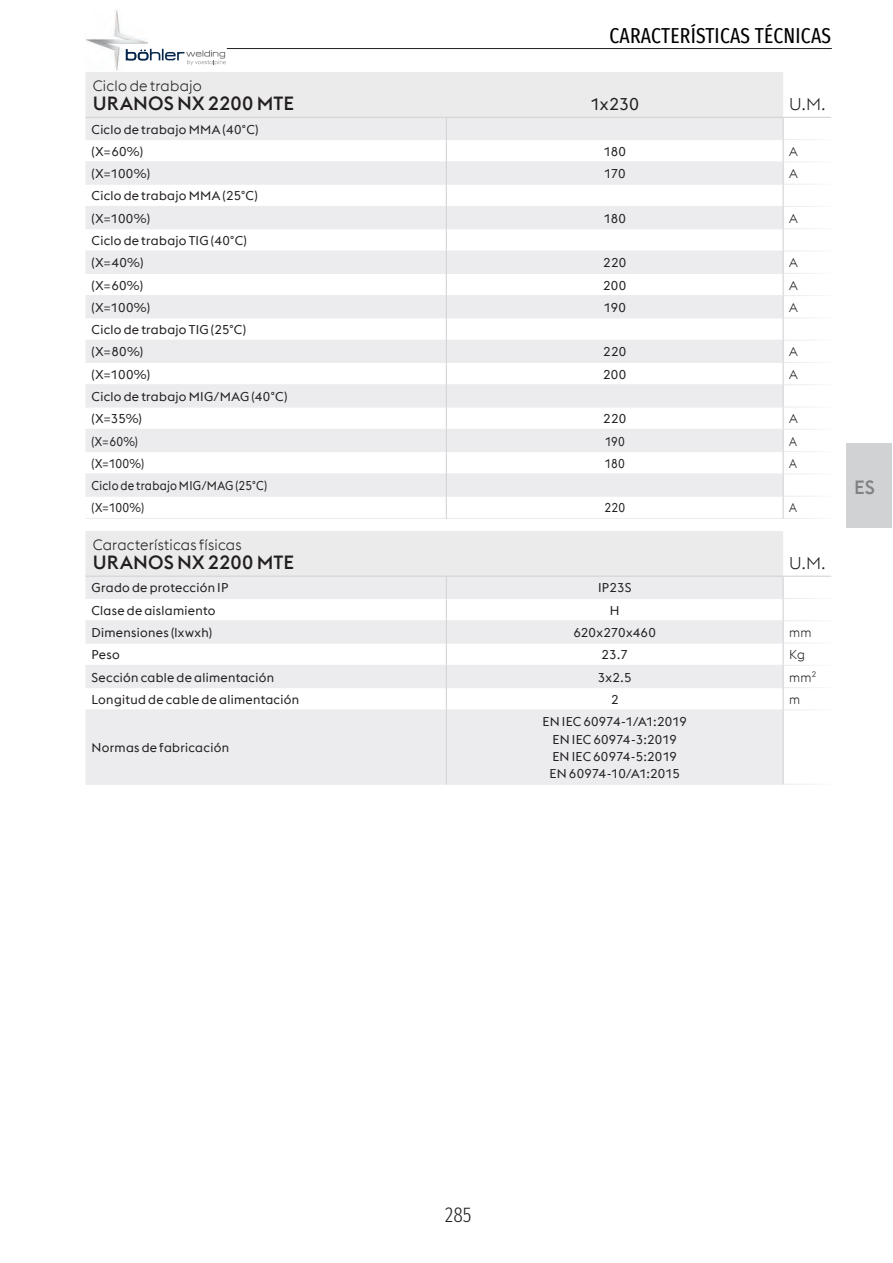
<style>
.page{position:relative;width:893px;height:1263px;background:#fff}
.page>*{position:absolute;margin:0;border:0;box-sizing:border-box;transform-origin:0 0}
.t1{font:extra-condensed 21.15px "Fira Sans";letter-spacing:.01em;color:#000001}
.t2{font:300 extra-condensed 21.15px "Fira Sans";color:#231f20}
.t3{font:500 19.05px "voestalpine";letter-spacing:.01em;color:#231f20}
.t4{font:500 19.05px "voestalpine";color:#808285}
.t5{font:300 16.95px "voestalpine";color:#231f20}
.t6{font:16.95px "voestalpine";color:#231f20}
.t7{font:300 14.85px "voestalpine";letter-spacing:.015em;color:#231f20}
.t8{font:12.75px/22.4px "voestalpine";letter-spacing:.025em;color:#231f20}
.t9{font:12.75px/17.4px "voestalpine";color:#231f20;text-align:center}
.t10{font:12.75px/22.4px "voestalpine";letter-spacing:.025em;color:#231f20;scale:.9 1}
.t11{font:300 12.75px "voestalpine";letter-spacing:.025em;color:#231f20}
.t12{font:300 12.75px "voestalpine";letter-spacing:.025em;color:#231f20;scale:.9 1}
</style>
<div class="page">
<hr style="left:227px;top:48px;width:605px;height:1px;background:#231f20">
<div style="left:846px;top:444px;width:45px;height:84px;background:#d1d2d4"></div>
<img style="left:86px;top:10px;width:61px;height:60px">
<svg style="left:126px;top:49px;width:100px;height:16px"></svg>
<hr style="left:784px;top:117px;width:47px;height:1px;background:#d1d2d4">
<hr style="left:782px;top:117px;width:2px;height:23px;background:#d1d2d4">
<hr style="left:782px;top:140px;width:2px;height:22px;background:#d1d2d4">
<hr style="left:782px;top:162px;width:2px;height:22px;background:#d1d2d4">
<hr style="left:782px;top:184px;width:2px;height:22px;background:#d1d2d4">
<hr style="left:782px;top:206px;width:2px;height:23px;background:#d1d2d4">
<hr style="left:782px;top:229px;width:2px;height:22px;background:#d1d2d4">
<hr style="left:782px;top:251px;width:2px;height:22px;background:#d1d2d4">
<hr style="left:782px;top:273px;width:2px;height:23px;background:#d1d2d4">
<hr style="left:782px;top:296px;width:2px;height:22px;background:#d1d2d4">
<hr style="left:782px;top:318px;width:2px;height:22px;background:#d1d2d4">
<hr style="left:782px;top:340px;width:2px;height:22px;background:#d1d2d4">
<hr style="left:782px;top:362px;width:2px;height:23px;background:#d1d2d4">
<hr style="left:782px;top:385px;width:2px;height:22px;background:#d1d2d4">
<hr style="left:782px;top:407px;width:2px;height:22px;background:#d1d2d4">
<hr style="left:782px;top:429px;width:2px;height:23px;background:#d1d2d4">
<hr style="left:782px;top:452px;width:2px;height:22px;background:#d1d2d4">
<hr style="left:782px;top:474px;width:2px;height:22px;background:#d1d2d4">
<svg style="left:85px;top:72px;width:698px;height:447px"></svg>
<hr style="left:782px;top:496px;width:2px;height:23px;background:#d1d2d4">
<div style="left:85px;top:710px;width:697px;height:74px;background:#ececee"></div>
<hr style="left:784px;top:576px;width:47px;height:1px;background:#d1d2d4">
<hr style="left:782px;top:576px;width:2px;height:22px;background:#d1d2d4">
<hr style="left:782px;top:598px;width:2px;height:23px;background:#d1d2d4">
<hr style="left:782px;top:621px;width:2px;height:22px;background:#d1d2d4">
<hr style="left:782px;top:643px;width:2px;height:22px;background:#d1d2d4">
<hr style="left:782px;top:665px;width:2px;height:23px;background:#d1d2d4">
<svg style="left:85px;top:531px;width:698px;height:179px"></svg>
<hr style="left:782px;top:688px;width:2px;height:22px;background:#d1d2d4">
<hr style="left:85px;top:709px;width:361px;height:1px;background:#ececee">
<hr style="left:85px;top:784px;width:361px;height:1px;background:#ececee">
<hr style="left:447px;top:709px;width:335px;height:1px;background:#ececee">
<hr style="left:447px;top:784px;width:335px;height:1px;background:#ececee">
<hr style="left:446px;top:710px;width:1px;height:75px;background:#d1d2d4">
<hr style="left:782px;top:710px;width:2px;height:75px;background:#d1d2d4">
<h1 class="t1" style="left:609px;top:23px;width:223px">CARACTERÍSTICAS TÉCNICAS</h1>
<p class="t7" style="left:93px;top:76px;width:111px">Ciclo de trabajo</p>
<h2 class="t3" style="left:93px;top:91px;width:203px">URANOS NX 2200 MTE</h2>
<h3 class="t6" style="left:590px;top:93px;width:50px">1x230</h3>
<h3 class="t5" style="left:789px;top:93px;width:38px">U.M.</h3>
<p class="t8" style="left:91px;top:118px;width:169px">Ciclo de trabajo MMA (40°C) (X=60%)</p>
<p class="t8" style="left:603px;top:140px;width:24px">180</p>
<p class="t11" style="left:789px;top:143px;width:10px">A</p>
<p class="t8" style="left:91px;top:162px;width:60px">(X=100%)</p>
<p class="t8" style="left:604px;top:162px;width:23px">170</p>
<p class="t11" style="left:789px;top:165px;width:10px">A</p>
<p class="t8" style="left:91px;top:185px;width:168px">Ciclo de trabajo MMA (25°C) (X=100%)</p>
<p class="t8" style="left:603px;top:207px;width:24px">180</p>
<p class="t11" style="left:789px;top:210px;width:10px">A</p>
<p class="t8" style="left:92px;top:229px;width:157px">Ciclo de trabajo TIG (40°C) (X=40%)</p>
<p class="t8" style="left:603px;top:251px;width:24px">220</p>
<p class="t11" style="left:789px;top:255px;width:10px">A</p>
<p class="t8" style="left:92px;top:274px;width:53px">(X=60%)</p>
<p class="t8" style="left:603px;top:274px;width:25px">200</p>
<p class="t11" style="left:789px;top:277px;width:10px">A</p>
<p class="t8" style="left:92px;top:296px;width:60px">(X=100%)</p>
<p class="t8" style="left:603px;top:296px;width:24px">190</p>
<p class="t11" style="left:789px;top:299px;width:10px">A</p>
<p class="t8" style="left:92px;top:318px;width:156px">Ciclo de trabajo TIG (25°C) (X=80%)</p>
<p class="t8" style="left:603px;top:341px;width:24px">220</p>
<p class="t11" style="left:789px;top:344px;width:10px">A</p>
<p class="t8" style="left:92px;top:363px;width:60px">(X=100%)</p>
<p class="t8" style="left:603px;top:363px;width:25px">200</p>
<p class="t11" style="left:789px;top:366px;width:10px">A</p>
<p class="t8" style="left:92px;top:385px;width:197px">Ciclo de trabajo MIG/MAG (40°C) (X=35%)</p>
<p class="t8" style="left:603px;top:407px;width:24px">220</p>
<p class="t11" style="left:789px;top:411px;width:10px">A</p>
<p class="t10" style="left:91px;top:430px;width:53px">(X=60%)</p>
<p class="t10" style="left:605px;top:430px;width:24px">190</p>
<p class="t12" style="left:789px;top:433px;width:10px">A</p>
<p class="t10" style="left:91px;top:452px;width:60px">(X=100%)</p>
<p class="t10" style="left:604px;top:452px;width:24px">180</p>
<p class="t12" style="left:789px;top:455px;width:10px">A</p>
<p class="t10" style="left:91px;top:474px;width:197px">Ciclo de trabajo MIG/MAG (25°C) (X=100%)</p>
<p class="t10" style="left:604px;top:497px;width:24px">220</p>
<p class="t12" style="left:789px;top:500px;width:10px">A</p>
<p class="t7" style="left:93px;top:535px;width:150px">Características físicas</p>
<h2 class="t3" style="left:93px;top:550px;width:203px">URANOS NX 2200 MTE</h2>
<h3 class="t5" style="left:789px;top:552px;width:38px">U.M.</h3>
<p class="t8" style="left:91px;top:577px;width:138px">Grado de protección IP</p>
<p class="t8" style="left:598px;top:577px;width:35px">IP23S</p>
<p class="t8" style="left:91px;top:599px;width:125px">Clase de aislamiento</p>
<p class="t8" style="left:610px;top:599px;width:11px">H</p>
<p class="t8" style="left:91px;top:621px;width:122px">Dimensiones (lxwxh)</p>
<p class="t8" style="left:574px;top:621px;width:84px">620x270x460</p>
<p class="t11" style="left:789px;top:624px;width:24px">mm</p>
<p class="t8" style="left:91px;top:643px;width:30px">Peso</p>
<p class="t8" style="left:602px;top:643px;width:28px">23.7</p>
<p class="t11" style="left:789px;top:647px;width:17px">Kg</p>
<p class="t8" style="left:91px;top:666px;width:184px">Sección cable de alimentación</p>
<p class="t8" style="left:598px;top:666px;width:35px">3x2.5</p>
<p class="t11" style="left:789px;top:669px;width:29px">mm²</p>
<p class="t8" style="left:91px;top:688px;width:209px">Longitud de cable de alimentación</p>
<p class="t8" style="left:611px;top:688px;width:9px">2</p>
<p class="t11" style="left:789px;top:691px;width:13px">m</p>
<p class="t8" style="left:91px;top:736px;width:139px">Normas de fabricación</p>
<p class="t9" style="left:542px;top:713px;width:146px">EN IEC 60974-1/A1:2019<br>EN IEC 60974-3:2019<br>EN IEC 60974-5:2019<br>EN 60974-10/A1:2015</p>
<h2 class="t4" style="left:854px;top:475px;width:22px">ES</h2>
<h1 class="t2" style="left:445px;top:1202px;width:28px">285</h1>
</div>
